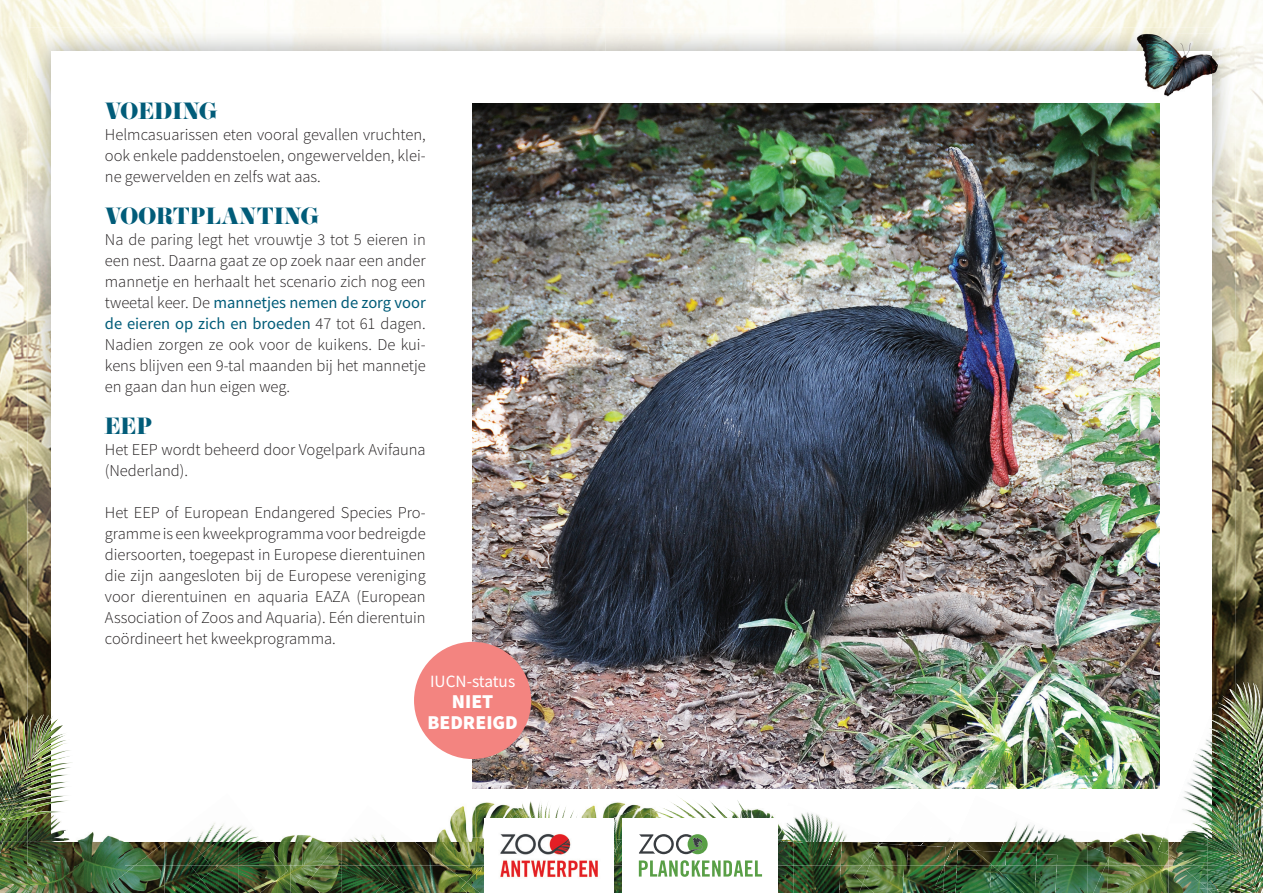
<style>
.page{position:relative;width:1263px;height:893px;background:#fff}
.page>*{position:absolute;margin:0;border:0;box-sizing:border-box;transform-origin:0 0}
.t1{font:20.55px "Eloquent JF Regular Pro";color:#015c79}
.t2{font:900 19.65px/21px "Source Sans Pro";color:#fff;text-align:center}
.t3{font:17.25px "Source Sans Pro";color:#fff}
.t4{font:300 16.5px/21px "Source Sans Pro";color:#231f20;text-align:justify}
.s1{font-weight:400;color:#015c79}
</style>
<div class="page">
<img style="left:0;top:0;width:605px;height:759px">
<img style="left:605px;top:0;width:658px;height:730px">
<img style="left:27px;top:27px;width:1209px;height:51px">
<img style="left:27px;top:78px;width:24px;height:681px">
<img style="left:1212px;top:78px;width:24px;height:636px">
<div style="left:51px;top:51px;width:1161px;height:791px;background:#fff"></div>
<img style="left:1222px;top:683px;width:35px;height:40px">
<img style="left:680px;top:798px;width:61px;height:8px">
<img style="left:608px;top:802px;width:33px;height:6px">
<img style="left:671px;top:801px;width:18px;height:12px">
<img style="left:648px;top:808px;width:40px;height:10px">
<img style="left:689px;top:801px;width:49px;height:12px">
<img style="left:467px;top:865px;width:1px;height:16px">
<img style="left:342px;top:842px;width:141px;height:23px">
<img style="left:436px;top:806px;width:39px;height:36px">
<img style="left:475px;top:802px;width:38px;height:36px">
<img style="left:502px;top:810px;width:11px;height:8px">
<img style="left:513px;top:802px;width:47px;height:16px">
<img style="left:602px;top:806px;width:6px;height:12px">
<img style="left:562px;top:805px;width:35px;height:13px">
<img style="left:342px;top:865px;width:125px;height:28px">
<img style="left:376px;top:879px;width:28px;height:14px">
<img style="left:363px;top:842px;width:33px;height:16px">
<img style="left:378px;top:858px;width:15px;height:7px">
<img style="left:344px;top:835px;width:33px;height:7px">
<img style="left:377px;top:835px;width:10px;height:7px">
<svg style="left:432px;top:855px;width:13px;height:10px"></svg>
<img style="left:608px;top:808px;width:40px;height:30px">
<img style="left:632px;top:817px;width:17px;height:1px">
<img style="left:468px;top:838px;width:16px;height:4px">
<img style="left:28px;top:714px;width:42px;height:45px">
<img style="left:658px;top:814px;width:3px;height:4px">
<img style="left:661px;top:813px;width:49px;height:5px">
<img style="left:1249px;top:723px;width:11px;height:7px">
<img style="left:1237px;top:759px;width:3px;height:4px">
<img style="left:1212px;top:714px;width:24px;height:2px">
<img style="left:1184px;top:753px;width:28px;height:46px">
<img style="left:1182px;top:793px;width:26px;height:20px">
<img style="left:1240px;top:730px;width:23px;height:33px">
<img style="left:1205px;top:716px;width:44px;height:43px">
<img style="left:1237px;top:763px;width:26px;height:20px">
<img style="left:1199px;top:749px;width:38px;height:41px">
<img style="left:1108px;top:842px;width:60px;height:51px">
<img style="left:1115px;top:833px;width:43px;height:9px">
<img style="left:1168px;top:865px;width:29px;height:28px">
<img style="left:74px;top:865px;width:37px;height:28px">
<img style="left:74px;top:832px;width:61px;height:33px">
<img style="left:288px;top:865px;width:19px;height:28px">
<img style="left:284px;top:842px;width:37px;height:23px">
<img style="left:280px;top:835px;width:43px;height:7px">
<img style="left:307px;top:865px;width:35px;height:28px">
<img style="left:321px;top:842px;width:21px;height:23px">
<img style="left:111px;top:865px;width:177px;height:28px">
<img style="left:184px;top:879px;width:28px;height:14px">
<img style="left:135px;top:842px;width:149px;height:23px">
<img style="left:187px;top:854px;width:24px;height:11px">
<img style="left:215px;top:824px;width:37px;height:18px">
<img style="left:187px;top:823px;width:28px;height:19px">
<img style="left:238px;top:834px;width:25px;height:8px">
<img style="left:519px;top:807px;width:41px;height:11px">
<img style="left:524px;top:807px;width:25px;height:11px">
<img style="left:468px;top:865px;width:16px;height:28px">
<img style="left:483px;top:842px;width:1px;height:23px">
<svg style="left:461px;top:881px;width:19px;height:12px"></svg>
<img style="left:760px;top:810px;width:13px;height:8px">
<img style="left:738px;top:806px;width:22px;height:12px">
<img style="left:710px;top:806px;width:28px;height:12px">
<img style="left:710px;top:808px;width:24px;height:1px">
<img style="left:710px;top:809px;width:26px;height:9px">
<img style="left:614px;top:838px;width:8px;height:4px">
<img style="left:614px;top:865px;width:8px;height:28px">
<img style="left:614px;top:842px;width:8px;height:23px">
<img style="left:1240px;top:880px;width:23px;height:13px">
<img style="left:1208px;top:882px;width:32px;height:11px">
<img style="left:1250px;top:783px;width:13px;height:12px">
<img style="left:1262px;top:854px;width:1px;height:26px">
<img style="left:1212px;top:778px;width:24px;height:24px">
<img style="left:1191px;top:799px;width:21px;height:23px">
<img style="left:1250px;top:795px;width:13px;height:6px">
<img style="left:1220px;top:780px;width:30px;height:22px">
<img style="left:1240px;top:881px;width:12px;height:5px">
<img style="left:1232px;top:801px;width:31px;height:42px">
<img style="left:1201px;top:802px;width:31px;height:21px">
<img style="left:1240px;top:842px;width:22px;height:39px">
<img style="left:1185px;top:823px;width:11px;height:10px">
<img style="left:1208px;top:869px;width:32px;height:13px">
<img style="left:1181px;top:865px;width:27px;height:18px">
<svg style="left:1197px;top:883px;width:15px;height:10px"></svg>
<svg style="left:1158px;top:836px;width:11px;height:29px"></svg>
<img style="left:1196px;top:823px;width:44px;height:46px">
<img style="left:1168px;top:842px;width:27px;height:23px">
<img style="left:1180px;top:833px;width:15px;height:9px">
<img style="left:1195px;top:833px;width:13px;height:37px">
<img style="left:1004px;top:842px;width:33px;height:9px">
<img style="left:975px;top:842px;width:29px;height:9px">
<img style="left:1014px;top:822px;width:29px;height:20px">
<img style="left:1006px;top:829px;width:8px;height:13px">
<img style="left:1024px;top:865px;width:31px;height:28px">
<img style="left:992px;top:851px;width:45px;height:14px">
<img style="left:1087px;top:839px;width:23px;height:16px">
<img style="left:1105px;top:865px;width:3px;height:28px">
<img style="left:1055px;top:865px;width:50px;height:28px">
<img style="left:1037px;top:842px;width:50px;height:23px">
<img style="left:1037px;top:829px;width:40px;height:13px">
<img style="left:1087px;top:845px;width:22px;height:20px">
<img style="left:1036px;top:854px;width:21px;height:11px">
<img style="left:924px;top:842px;width:20px;height:2px">
<img style="left:881px;top:842px;width:43px;height:2px">
<img style="left:841px;top:865px;width:114px;height:28px">
<img style="left:944px;top:842px;width:31px;height:23px">
<img style="left:955px;top:865px;width:69px;height:28px">
<img style="left:957px;top:850px;width:35px;height:15px">
<img style="left:880px;top:844px;width:65px;height:21px">
<img style="left:935px;top:865px;width:9px;height:24px">
<img style="left:34px;top:759px;width:33px;height:82px">
<img style="left:0;top:759px;width:34px;height:41px">
<img style="left:36px;top:759px;width:36px;height:36px">
<img style="left:0;top:800px;width:37px;height:41px">
<img style="left:36px;top:800px;width:33px;height:15px">
<img style="left:32px;top:865px;width:42px;height:28px">
<img style="left:0;top:841px;width:32px;height:52px">
<img style="left:27px;top:841px;width:47px;height:24px">
<img style="left:0;top:841px;width:3px;height:14px">
<svg style="left:51px;top:832px;width:33px;height:10px"></svg>
<img style="left:778px;top:865px;width:63px;height:28px">
<img style="left:834px;top:825px;width:46px;height:40px">
<img style="left:778px;top:842px;width:58px;height:23px">
<img style="left:794px;top:812px;width:40px;height:30px">
<svg style="left:794px;top:840px;width:9px;height:2px"></svg>
<img style="left:773px;top:816px;width:21px;height:23px">
<img style="left:778px;top:839px;width:16px;height:3px">
<img style="left:841px;top:842px;width:37px;height:23px">
<img style="left:853px;top:865px;width:16px;height:18px">
<img style="left:862px;top:850px;width:13px;height:15px">
<div style="left:623px;top:818px;width:155px;height:75px;background:#fff"></div>
<svg style="left:638px;top:834px;width:124px;height:43px"></svg>
<img style="left:485px;top:818px;width:128px;height:60px">
<img style="left:1135px;top:33px;width:42px;height:18px">
<img style="left:1177px;top:33px;width:42px;height:32px">
<img style="left:1212px;top:65px;width:7px;height:31px">
<img style="left:1143px;top:51px;width:69px;height:45px">
<img style="left:473px;top:103px;width:687px;height:686px">
<div style="left:414px;top:642px;width:117px;height:117px;background:#f38480;border-radius:50%"></div>
<p class="t1" style="left:105px;top:100px;width:115px">VOEDING</p>
<p class="t4" style="left:105px;top:124px;width:322px">Helmcasuarissen eten vooral gevallen vruchten, ook enkele paddenstoelen, ongewervelden, klei&shy;ne gewervelden en zelfs wat aas.</p>
<p class="t1" style="left:105px;top:205px;width:216px">VOORTPLANTING</p>
<p class="t4" style="left:105px;top:229px;width:322px">Na de paring legt het vrouwtje 3 tot 5 eieren in een nest. Daarna gaat ze op zoek naar een ander mannetje en herhaalt het scenario zich nog een tweetal keer. De <span class="s1">mannetjes nemen de zorg voor de eieren op zich en broeden</span> 47 tot 61 dagen.<br>Nadien zorgen ze ook voor de kuikens. De kui&shy;kens blijven een 9-tal maanden bij het mannetje en gaan dan hun eigen weg.</p>
<p class="t1" style="left:105px;top:415px;width:49px">EEP</p>
<p class="t4" style="left:105px;top:439px;width:322px">Het EEP wordt beheerd door Vogelpark Avifauna (Nederland).</p>
<p class="t4" style="left:105px;top:502px;width:322px">Het EEP of European Endangered Species Pro&shy;gramme is een kweekprogramma voor bedreigde diersoorten, toegepast in Europese dierentuinen die zijn aangesloten bij de Europese vereniging voor dierentuinen en aquaria EAZA (European Association of Zoos and Aquaria). Eén dierentuin coördineert het kweekprogramma.</p>
<p class="t3" style="left:430px;top:670px;width:87px">IUCN-status</p>
<p class="t2" style="left:427px;top:690px;width:92px">NIET<br>BEDREIGD</p>
</div>
